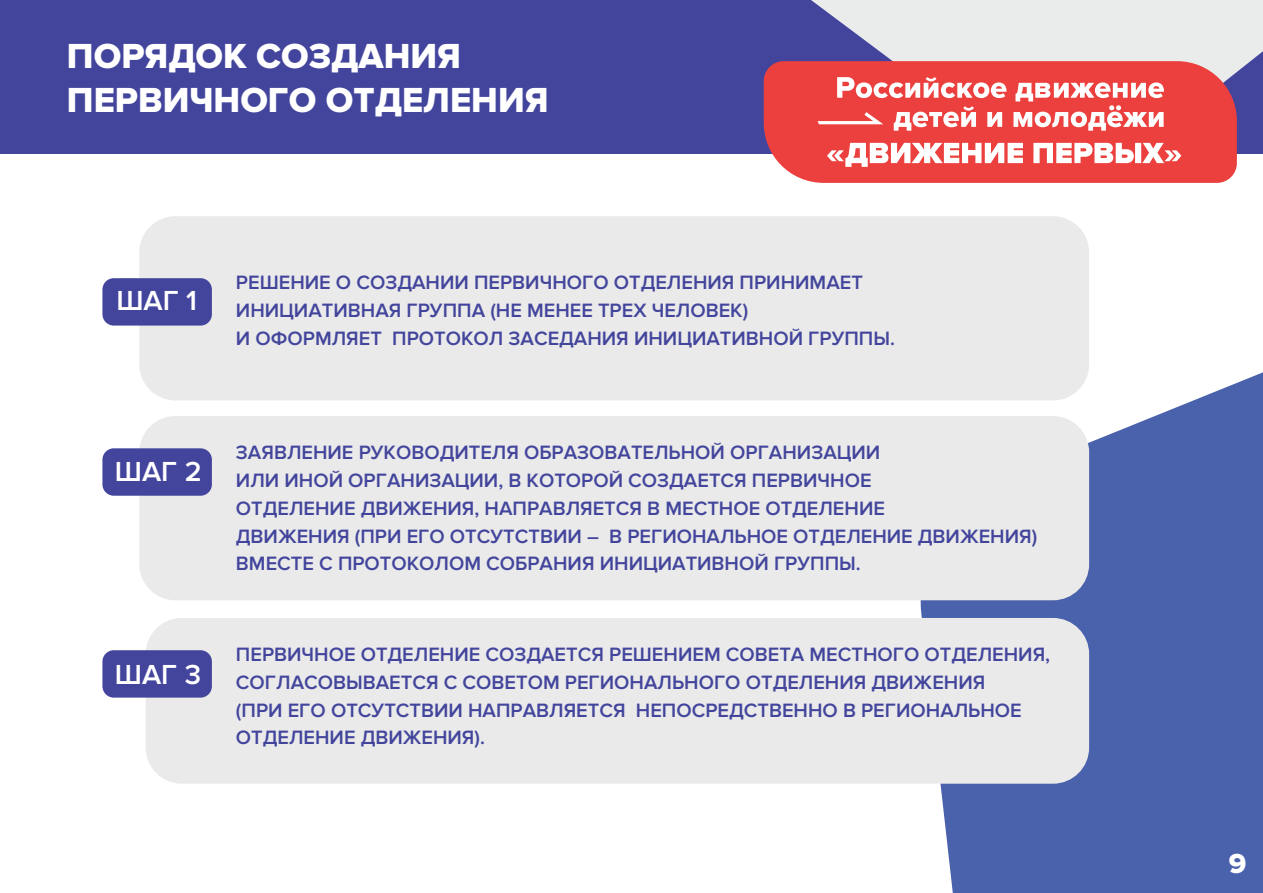
<style>
.page{position:relative;width:1263px;height:893px;background:#fff}
.page>*{position:absolute;margin:0;border:0;box-sizing:border-box;transform-origin:0 0}
.t1{font:36.15px/43.3px "Proxima Nova Extrabld";color:#fff}
.t2{font:600 28.5px "Proxima Nova";color:#fff}
.t3{font:800 28.5px "Proxima Nova";color:#fff}
.t4{font:600 20.1px/27.8px "Proxima Nova";color:#43459d}
</style>
<div class="page">
<div style="left:139px;top:216px;width:950px;height:184px;background:#e9eae9;border-radius:36px"></div>
<svg style="left:920px;top:370px;width:343px;height:523px;background:#6377b7"></svg>
<div style="left:102px;top:278px;width:110px;height:48px;background:#43459d;border-radius:11px"></div>
<div style="left:146px;top:618px;width:943px;height:166px;background:#e9eae9;border-radius:36px"></div>
<div style="left:102px;top:650px;width:110px;height:48px;background:#43459d;border-radius:11px"></div>
<div style="left:139px;top:416px;width:950px;height:184px;background:#e9eae9;border-radius:36px"></div>
<div style="left:102px;top:448px;width:110px;height:48px;background:#43459d;border-radius:11px"></div>
<div style="left:0;top:0;width:1263px;height:153px;background:#43459d"></div>
<svg style="left:811px;top:0;width:452px;height:154px;fill:#e9ecea"></svg>
<svg style="left:764px;top:61px;width:473px;height:122px;background:#e94745"></svg>
<svg style="left:837px;top:77px;width:169px;height:21px;background:#f49796"></svg>
<svg style="left:894px;top:106px;width:82px;height:25px;background:#f38f8d"></svg>
<svg style="left:987px;top:112px;width:15px;height:15px"></svg>
<svg style="left:817px;top:112px;width:66px;height:12px"></svg>
<svg style="left:1013px;top:82px;width:151px;height:49px;background:#f38e8c"></svg>
<svg style="left:827px;top:143px;width:196px;height:24px"></svg>
<svg style="left:1033px;top:143px;width:148px;height:20px"></svg>
<h1 class="t1" style="left:67px;top:35px;width:483px">ПОРЯДОК СОЗДАНИЯ<br>ПЕРВИЧНОГО ОТДЕЛЕНИЯ</h1>
<h2 class="t2" style="left:116px;top:284px;width:82px">ШАГ 1</h2>
<p class="t4" style="left:236px;top:269px;width:660px">РЕШЕНИЕ О СОЗДАНИИ ПЕРВИЧНОГО ОТДЕЛЕНИЯ ПРИНИМАЕТ<br>ИНИЦИАТИВНАЯ ГРУППА (НЕ МЕНЕЕ ТРЕХ ЧЕЛОВЕК)<br>И ОФОРМЛЯЕТ ПРОТОКОЛ ЗАСЕДАНИЯ ИНИЦИАТИВНОЙ ГРУППЫ.</p>
<h2 class="t2" style="left:115px;top:455px;width:88px">ШАГ 2</h2>
<h2 class="t2" style="left:115px;top:658px;width:88px">ШАГ 3</h2>
<p class="t4" style="left:236px;top:439px;width:803px">ЗАЯВЛЕНИЕ РУКОВОДИТЕЛЯ ОБРАЗОВАТЕЛЬНОЙ ОРГАНИЗАЦИИ<br>ИЛИ ИНОЙ ОРГАНИЗАЦИИ, В КОТОРОЙ СОЗДАЕТСЯ ПЕРВИЧНОЕ<br>ОТДЕЛЕНИЕ ДВИЖЕНИЯ, НАПРАВЛЯЕТСЯ В МЕСТНОЕ ОТДЕЛЕНИЕ<br>ДВИЖЕНИЯ (ПРИ ЕГО ОТСУТСТВИИ – В РЕГИОНАЛЬНОЕ ОТДЕЛЕНИЕ ДВИЖЕНИЯ)<br>ВМЕСТЕ С ПРОТОКОЛОМ СОБРАНИЯ ИНИЦИАТИВНОЙ ГРУППЫ.</p>
<p class="t4" style="left:236px;top:641px;width:816px">ПЕРВИЧНОЕ ОТДЕЛЕНИЕ СОЗДАЕТСЯ РЕШЕНИЕМ СОВЕТА МЕСТНОГО ОТДЕЛЕНИЯ, СОГЛАСОВЫВАЕТСЯ С СОВЕТОМ РЕГИОНАЛЬНОГО ОТДЕЛЕНИЯ ДВИЖЕНИЯ<br>(ПРИ ЕГО ОТСУТСТВИИ НАПРАВЛЯЕТСЯ НЕПОСРЕДСТВЕННО В РЕГИОНАЛЬНОЕ ОТДЕЛЕНИЕ ДВИЖЕНИЯ).</p>
<h2 class="t3" style="left:1229px;top:847px;width:19px">9</h2>
</div>
